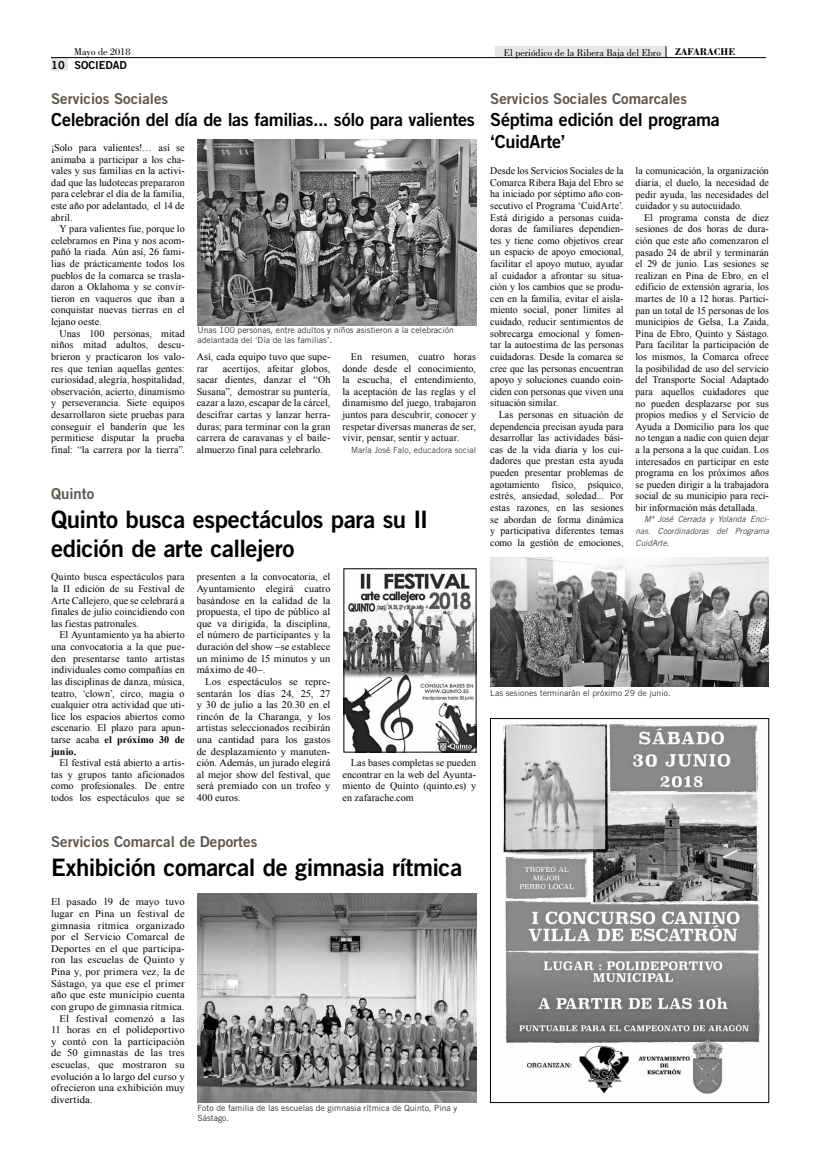
<style>
.page{position:relative;width:820px;height:1163px;background:#fff}
.page>*{position:absolute;margin:0;border:0;box-sizing:border-box;transform-origin:0 0}
.t1{font:24px/28.8px "Trade Gothic LT Std Bd 2";letter-spacing:-.02em;color:#000}
.t2{font:18px/21.6px "Trade Gothic LT Std Bd 2";letter-spacing:-.015em;color:#000}
.t3{font:15px "Trade Gothic Bold Two";color:#5d5752}
.t4{font:11px "Trade Gothic LT Std Bd 2";color:#000}
.t5{font:10.1px/11.6px "Times New Roman";letter-spacing:.005em;color:#000;text-align:justify}
.t6{font:10.1px "Times New Roman";letter-spacing:.005em;color:#000;scale:1.05 1}
.t7{font:10.1px "Bodoni Std";color:#000}
.t8{font:700 10.1px "Bodoni Std";color:#000}
.t9{font:8.5px/10.2px "Trade Gothic LT Std";color:#39342f}
.t10{font:italic 8.5px/11.6px "Trade Gothic LT Std";letter-spacing:-.005em;color:#4a433d;text-align:justify}
.t11{font:8.5px "Trade Gothic LT Std";color:#4a433d}
.s1{font-weight:700}
</style>
<div class="page">
<div style="left:51px;top:58px;width:16px;height:13px;background:#e7e6e6"></div>
<div style="left:495px;top:46px;width:170px;height:12px;background:#e7e6e6"></div>
<hr style="left:51px;top:57px;width:714px;height:1px;background:#000">
<svg style="left:665px;top:46px;width:1px;height:12px"></svg>
<img style="left:197px;top:139px;width:279px;height:186px">
<img style="left:345px;top:573px;width:129px;height:177px">
<div style="left:343px;top:568px;width:133px;height:184px;border:1px solid #000"></div>
<img style="left:490px;top:557px;width:278px;height:129px">
<img style="left:197px;top:893px;width:279px;height:209px">
<img style="left:503px;top:723px;width:257px;height:371px">
<div style="left:490px;top:718px;width:278px;height:384px;border:1px solid #000"></div>
<p class="t7" style="left:74px;top:46px;width:58px">Mayo de 2018</p>
<p class="t8" style="left:674px;top:46px;width:62px">ZAFARACHE</p>
<p class="t4" style="left:51px;top:58px;width:77px">10 SOCIEDAD</p>
<p class="t7" style="left:503px;top:47px;width:158px">El periódico de la Ribera Baja del Ebro</p>
<h3 class="t3" style="left:51px;top:90px;width:119px">Servicios Sociales</h3>
<h2 class="t2" style="left:51px;top:108px;width:425px">Celebración del día de las familias... sólo para valientes</h2>
<p class="t5" style="left:51px;top:141px;width:135px">¡Solo para valientes!… así se animaba a participar a los cha&shy;vales y sus familias en la activi&shy;dad que las ludotecas prepararon para celebrar el día de la familia, este año por adelantado, el 14 de abril.</p>
<p class="t5" style="left:51px;top:223px;width:135px;text-indent:9px">Y para valientes fue, porque lo celebramos en Pina y nos acom&shy;pañó la riada. Aún así, 26 fami&shy;lias de prácticamente todos los pueblos de la comarca se trasla&shy;daron a Oklahoma y se convir&shy;tieron en vaqueros que iban a conquistar nuevas tierras en el lejano oeste.</p>
<p class="t5" style="left:51px;top:327px;width:135px;text-indent:9px">Unas 100 personas, mitad niños mitad adultos, descu&shy;brieron y practicaron los valo&shy;res que tenían aquellas gentes: curiosidad, alegría, hospitalidad, observación, acierto, dinamismo y perseverancia. Siete equipos desarrollaron siete pruebas para conseguir el banderín que les permitiese disputar la prueba final: “la carrera por la tierra”.</p>
<p class="t9" style="left:197px;top:325px;width:258px">Unas 100 personas, entre adultos y niños asistieron a la celebración adelantada del ‘Día de las familias’.</p>
<p class="t5" style="left:197px;top:350px;width:135px">Así, cada equipo tuvo que supe&shy;rar</p>
<p class="t5" style="left:197px;top:362px;width:135px;text-indent:26px">acertijos, afeitar globos, sacar dientes, danzar el “Oh Susana”, demostrar su puntería, cazar a lazo, escapar de la cárcel, descifrar cartas y lanzar herra&shy;duras; para terminar con la gran carrera de caravanas y el baile&shy;almuerzo final para celebrarlo.</p>
<p class="t5" style="left:342px;top:350px;width:135px;text-indent:9px">En resumen, cuatro horas donde desde el conocimiento, la escucha, el entendimiento, la aceptación de las reglas y el dinamismo del juego, trabajaron juntos para descubrir, conocer y respetar diversas maneras de ser, vivir, pensar, sentir y actuar.</p>
<p class="t11" style="left:351px;top:444px;width:126px">María José Falo, educadora social</p>
<h3 class="t3" style="left:51px;top:484px;width:45px">Quinto</h3>
<h1 class="t1" style="left:51px;top:504px;width:378px">Quinto busca espectáculos para su II edición de arte callejero</h1>
<p class="t5" style="left:51px;top:570px;width:135px">Quinto busca espectáculos para la II edición de su Festival de Arte Callejero, que se celebrará a finales de julio coincidiendo con las fiestas patronales.</p>
<p class="t5" style="left:51px;top:629px;width:135px;text-indent:9px">El Ayuntamiento ya ha abierto una convocatoria a la que pue&shy;den presentarse tanto artistas individuales como compañías en las disciplinas de danza, música, teatro, ‘clown’, circo, magia o cualquier otra actividad que uti&shy;lice los espacios abiertos como escenario. El plazo para apun&shy;tarse acaba <span class="s1">el próximo 30 de junio.</span></p>
<p class="t5" style="left:51px;top:756px;width:135px;text-indent:9px">El festival está abierto a artis&shy;tas y grupos tanto aficionados como profesionales. De entre todos los espectáculos que se</p>
<p class="t5" style="left:197px;top:571px;width:135px">presenten a la convocatoria, el Ayuntamiento elegirá cuatro basándose en la calidad de la propuesta, el tipo de público al que va dirigida, la disciplina, el número de participantes y la duración del show –se establece un mínimo de 15 minutos y un máximo de 40–.</p>
<p class="t5" style="left:197px;top:675px;width:135px;text-indent:8px">Los espectáculos se repre&shy;sentarán los días 24, 25, 27 y 30 de julio a las 20.30 en el rincón de la Charanga, y los artistas seleccionados recibirán una cantidad para los gastos de desplazamiento y manuten&shy;ción. Además, un jurado elegirá al mejor show del festival, que será premiado con un trofeo y 400 euros.</p>
<p class="t5" style="left:342px;top:756px;width:135px;text-indent:9px">Las bases completas se pueden encontrar en la web del Ayunta&shy;miento de Quinto (quinto.es) y en zafarache.com</p>
<h3 class="t3" style="left:51px;top:832px;width:208px">Servicios Comarcal de Deportes</h3>
<h1 class="t1" style="left:51px;top:852px;width:412px">Exhibición comarcal de gimnasia rítmica</h1>
<p class="t6" style="left:51px;top:894px;width:129px">El pasado 19 de mayo tuvo</p>
<p class="t6" style="left:51px;top:906px;width:129px">lugar en Pina un festival de</p>
<p class="t6" style="left:51px;top:918px;width:129px">gimnasia rítmica organizado</p>
<p class="t6" style="left:51px;top:929px;width:129px">por el Servicio Comarcal de</p>
<p class="t6" style="left:51px;top:941px;width:129px">Deportes en el que participa-</p>
<p class="t6" style="left:51px;top:952px;width:129px">ron las escuelas de Quinto y</p>
<p class="t6" style="left:51px;top:964px;width:129px">Pina y, por primera vez, la de</p>
<p class="t6" style="left:51px;top:976px;width:129px">Sástago, ya que ese el primer</p>
<p class="t6" style="left:51px;top:987px;width:129px">año que este municipio cuenta</p>
<p class="t6" style="left:51px;top:999px;width:129px">con grupo de gimnasia rítmica.</p>
<p class="t6" style="left:60px;top:1010px;width:121px">El festival comenzó a las</p>
<p class="t6" style="left:51px;top:1022px;width:129px">11 horas en el polideportivo</p>
<p class="t6" style="left:51px;top:1034px;width:129px">y contó con la participación</p>
<p class="t6" style="left:51px;top:1045px;width:129px">de 50 gimnastas de las tres</p>
<p class="t6" style="left:51px;top:1057px;width:129px">escuelas, que mostraron su</p>
<p class="t6" style="left:51px;top:1068px;width:129px">evolución a lo largo del curso y</p>
<p class="t6" style="left:51px;top:1080px;width:129px">ofrecieron una exhibición muy</p>
<p class="t6" style="left:51px;top:1092px;width:41px">divertida.</p>
<p class="t9" style="left:197px;top:1102px;width:261px">Foto de familia de las escuelas de gimnasia rítmica de Quinto, Pina y<br>Sástago.</p>
<h3 class="t3" style="left:490px;top:90px;width:198px">Servicios Sociales Comarcales</h3>
<h2 class="t2" style="left:490px;top:108px;width:231px">Séptima edición del programa ‘CuidArte’</h2>
<p class="t5" style="left:490px;top:164px;width:135px">Desde los Servicios Sociales de la Comarca Ribera Baja del Ebro se ha iniciado por séptimo año con&shy;secutivo el Programa ‘CuidArte’.<br>Está dirigido a personas cuida&shy;doras de familiares dependien&shy;tes y tiene como objetivos crear un espacio de apoyo emocional, facilitar el apoyo mutuo, ayudar al cuidador a afrontar su situa&shy;ción y los cambios que se produ&shy;cen en la familia, evitar el aisla&shy;miento social, poner límites al cuidado, reducir sentimientos de sobrecarga emocional y fomen&shy;tar la autoestima de las personas cuidadoras. Desde la comarca se cree que las personas encuentran apoyo y soluciones cuando coin&shy;ciden con personas que viven una situación similar.</p>
<p class="t5" style="left:490px;top:408px;width:135px;text-indent:9px">Las personas en situación de dependencia precisan ayuda para desarrollar las actividades bási&shy;cas de la vida diaria y los cui&shy;dadores que prestan esta ayuda pueden presentar problemas de agotamiento físico, psíquico, estrés, ansiedad, soledad... Por estas razones, en las sesiones se abordan de forma dinámica y participativa diferentes temas como la gestión de emociones,</p>
<p class="t5" style="left:635px;top:165px;width:135px">la comunicación, la organización diaria, el duelo, la necesidad de pedir ayuda, las necesidades del cuidador y su autocuidado.</p>
<p class="t5" style="left:635px;top:211px;width:135px;text-indent:9px">El programa consta de diez sesiones de dos horas de dura&shy;ción que este año comenzaron el pasado 24 de abril y terminarán el 29 de junio. Las sesiones se realizan en Pina de Ebro, en el edificio de extensión agraria, los martes de 10 a 12 horas. Partici&shy;pan un total de 15 personas de los municipios de Gelsa, La Zaida, Pina de Ebro, Quinto y Sástago.<br>Para facilitar la participación de los mismos, la Comarca ofrece la posibilidad de uso del servicio del Transporte Social Adaptado para aquellos cuidadores que no pueden desplazarse por sus propios medios y el Servicio de Ayuda a Domicilio para los que no tengan a nadie con quien dejar a la persona a la que cuidan. Los interesados en participar en este programa en los próximos años se pueden dirigir a la trabajadora social de su municipio para reci&shy;bir información más detallada.</p>
<p class="t10" style="left:635px;top:513px;width:135px;text-indent:9px">Mª José Cerrada y Yolanda Enci&shy;nas. Coordinadoras del Programa CuidArte.</p>
<p class="t9" style="left:490px;top:688px;width:182px">Las sesiones terminarán el próximo 29 de junio.</p>
</div>
